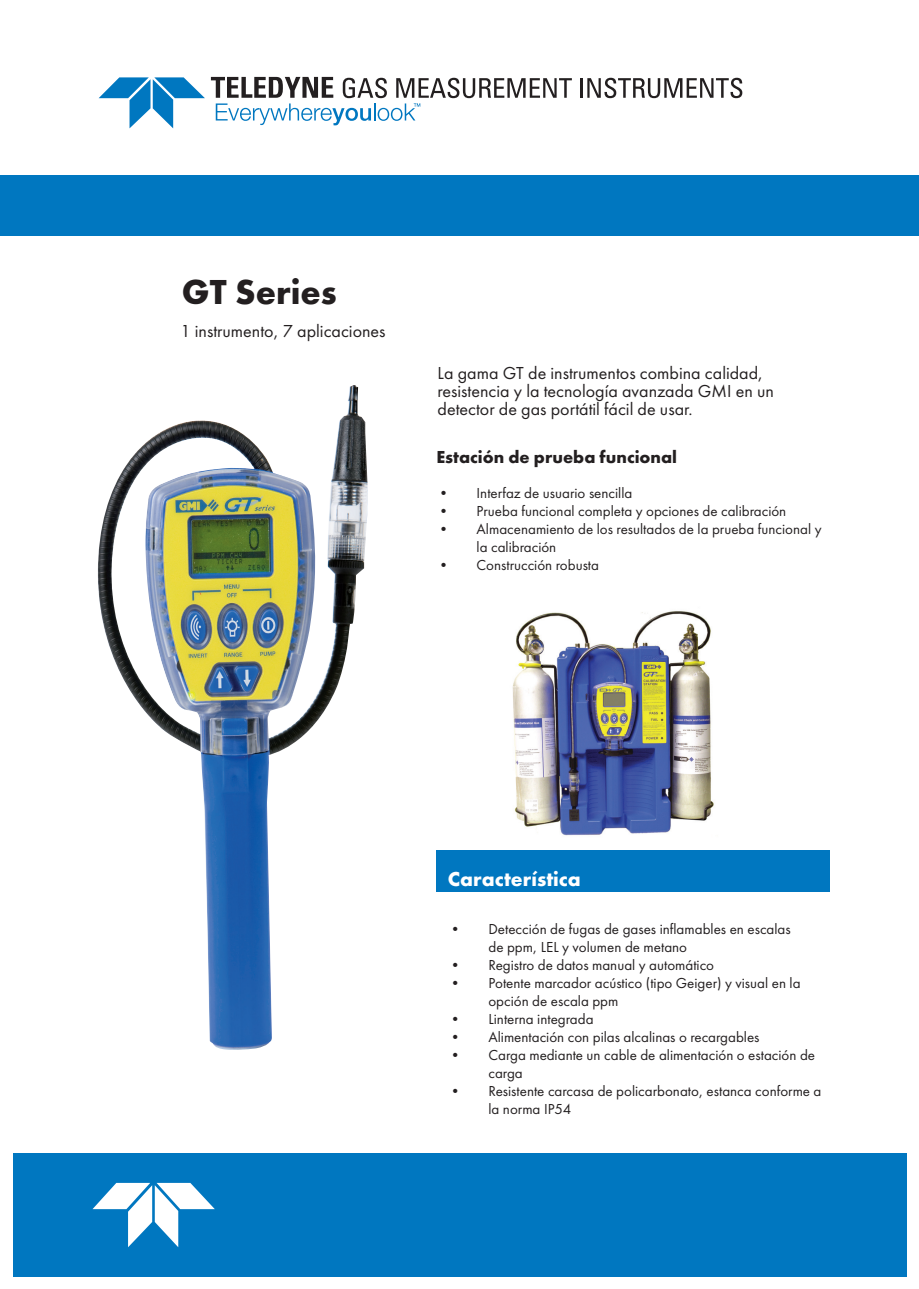
<style>
.page{position:relative;width:919px;height:1289px;background:#fff}
.page>*{position:absolute;margin:0;border:0;box-sizing:border-box;transform-origin:0 0}
.t1{font:700 36px "Futura PT";color:#231f20}
.t2{font:700 21px "Futura PT";color:#fff}
.t3{font:18px/18px "Futura PT";color:#231f20}
.t4{font:700 18px "Futura PT";color:#231f20}
.t5{font:15px/18px "Futura PT";color:#231f20}
</style>
<div class="page">
<img style="left:512px;top:611px;width:202px;height:225px">
<img style="left:98px;top:385px;width:269px;height:665px">
<div style="left:436px;top:850px;width:393px;height:41px;background:#0077c0"></div>
<div style="left:0;top:175px;width:918px;height:61px;background:#0077c0"></div>
<hr style="left:580px;top:78px;width:2px;height:20px;background:#231f20">
<svg style="left:587px;top:78px;width:155px;height:20px"></svg>
<svg style="left:211px;top:77px;width:361px;height:48px"></svg>
<svg style="left:99px;top:77px;width:106px;height:51px"></svg>
<div style="left:13px;top:1153px;width:893px;height:123px;background:#0077c0"></div>
<svg style="left:92px;top:1182px;width:123px;height:65px"></svg>
<h1 class="t1" style="left:182px;top:268px;width:156px">GT Series</h1>
<p class="t3" style="left:180px;top:322px;width:207px">1 instrumento, 7 aplicaciones</p>
<p class="t3" style="left:437px;top:363px;width:338px">La gama GT de instrumentos combina calidad, resistencia y la tecnología avanzada GMI en un detector de gas portátil fácil de usar.</p>
<p class="t4" style="left:436px;top:445px;width:242px">Estación de prueba funcional</p>
<p class="t5" style="left:436px;top:484px;width:198px">• Interfaz de usuario sencilla</p>
<p class="t5" style="left:436px;top:502px;width:352px">• Prueba funcional completa y opciones de calibración</p>
<p class="t5" style="left:476px;top:520px;width:346px;text-indent:-40px">• Almacenamiento de los resultados de la prueba funcional y la calibración</p>
<p class="t5" style="left:436px;top:556px;width:164px">• Construcción robusta</p>
<h2 class="t2" style="left:448px;top:865px;width:134px">Característica</h2>
<p class="t5" style="left:488px;top:919px;width:304px;text-indent:-40px">• Detección de fugas de gases inflamables en escalas de ppm, LEL y volumen de metano</p>
<p class="t5" style="left:448px;top:955px;width:268px">• Registro de datos manual y automático</p>
<p class="t5" style="left:488px;top:973px;width:313px;text-indent:-40px">• Potente marcador acústico (tipo Geiger) y visual en la opción de escala ppm</p>
<p class="t5" style="left:448px;top:1009px;width:147px">• Linterna integrada</p>
<p class="t5" style="left:448px;top:1027px;width:313px">• Alimentación con pilas alcalinas o recargables</p>
<p class="t5" style="left:488px;top:1045px;width:328px;text-indent:-40px">• Carga mediante un cable de alimentación o estación de carga</p>
<p class="t5" style="left:488px;top:1081px;width:334px;text-indent:-40px">• Resistente carcasa de policarbonato, estanca conforme a la norma IP54</p>
</div>
